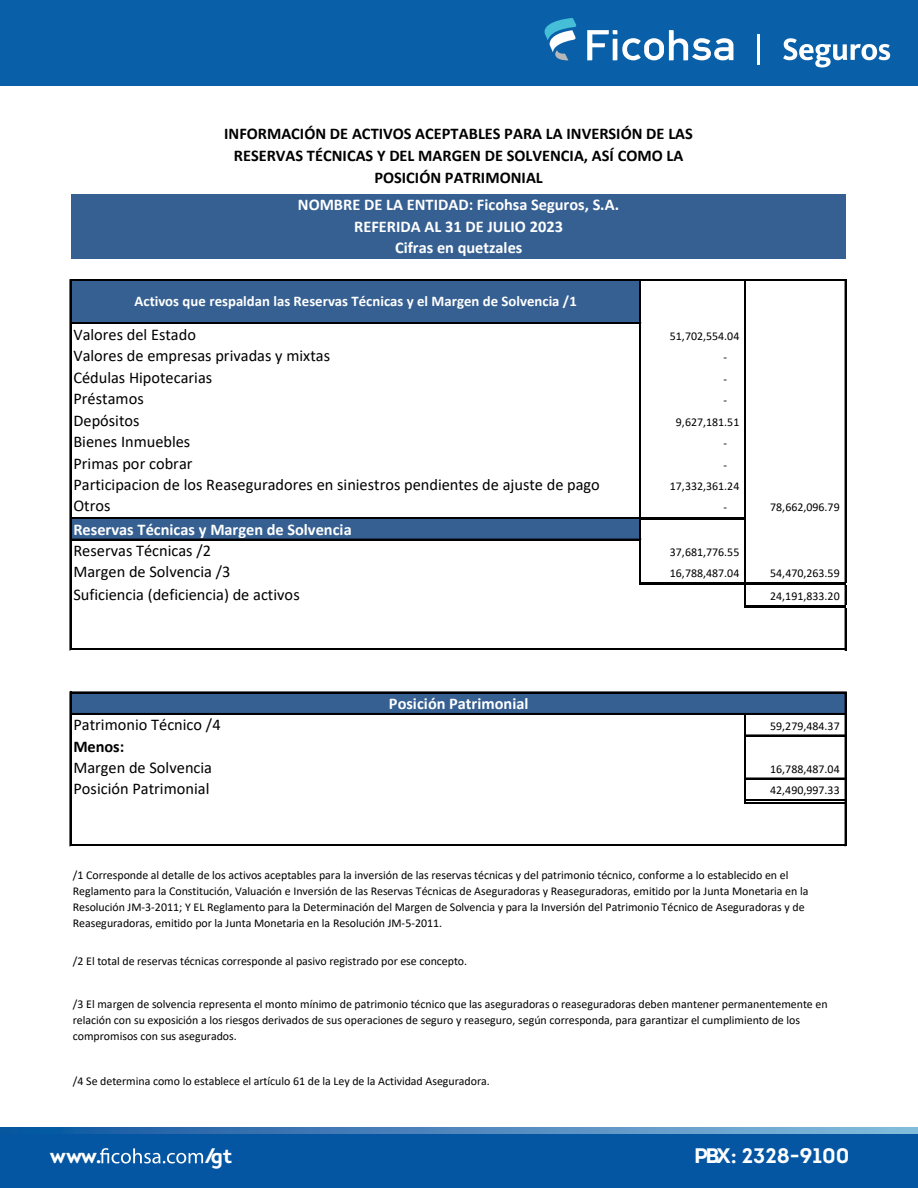
<style>
.page{position:relative;width:918px;height:1188px;background:#fff}
.page>*{position:absolute;margin:0;border:0;box-sizing:border-box;transform-origin:0 0}
.t1{font:700 21px "Intro";color:#fff}
.t2{font:16.35px "Calibri";color:#000}
.t3{font:700 16.35px/21.5px "Calibri";color:#fff;text-align:center}
.t4{font:700 16.35px/21.5px "Calibri";color:#000;text-align:center}
.t5{font:700 14.7px "Calibri";color:#fff}
.t6{font:11.85px/16px "Calibri";letter-spacing:-.005em;color:#000}
</style>
<div class="page">
<div style="left:0;top:0;width:918px;height:86px;background:#0a60a8"></div>
<svg style="left:783px;top:38px;width:107px;height:29px"></svg>
<svg style="left:587px;top:30px;width:146px;height:30px"></svg>
<hr style="left:757px;top:34px;width:3px;height:31px;background:#fff">
<svg style="left:544px;top:18px;width:33px;height:42px"></svg>
<div style="left:0;top:1130px;width:918px;height:58px;background:#0556a2"></div>
<svg style="left:0;top:1127px;width:918px;height:6px;background:#4c87bd"></svg>
<svg style="left:100px;top:1148px;width:103px;height:16px"></svg>
<div style="left:71px;top:194px;width:775px;height:65px;background:#366092"></div>
<div style="left:71px;top:280px;width:569px;height:44px;background:#366092"></div>
<div style="left:71px;top:518px;width:569px;height:22px;background:#366092"></div>
<div style="left:71px;top:693px;width:775px;height:21px;background:#366092"></div>
<hr style="left:71px;top:517px;width:568px;height:2px;background:#000">
<hr style="left:639px;top:281px;width:2px;height:236px;background:#000">
<hr style="left:744px;top:281px;width:1px;height:236px;background:#000">
<hr style="left:745px;top:281px;width:1px;height:236px;background:#000">
<hr style="left:744px;top:520px;width:1px;height:62px;background:#000">
<hr style="left:745px;top:520px;width:1px;height:62px;background:#000">
<hr style="left:845px;top:281px;width:1px;height:301px;background:#000">
<svg style="left:845px;top:585px;width:1px;height:20px"></svg>
<hr style="left:70px;top:280px;width:1px;height:370px;background:#000">
<hr style="left:845px;top:608px;width:1px;height:42px;background:#000">
<svg style="left:744px;top:585px;width:2px;height:20px"></svg>
<hr style="left:70px;top:692px;width:1px;height:154px;background:#000">
<hr style="left:639px;top:520px;width:2px;height:62px;background:#000">
<hr style="left:744px;top:715px;width:1px;height:88px;background:#000">
<hr style="left:745px;top:715px;width:1px;height:88px;background:#000">
<hr style="left:845px;top:693px;width:1px;height:153px;background:#000">
<hr style="left:71px;top:279px;width:775px;height:1px;background:#000">
<hr style="left:71px;top:280px;width:775px;height:1px;background:#000">
<hr style="left:71px;top:323px;width:570px;height:1px;background:#000">
<hr style="left:639px;top:517px;width:107px;height:3px;background:#000">
<hr style="left:71px;top:539px;width:570px;height:1px;background:#000">
<hr style="left:639px;top:582px;width:207px;height:3px;background:#000">
<hr style="left:745px;top:605px;width:101px;height:3px;background:#000">
<hr style="left:71px;top:649px;width:775px;height:1px;background:#000">
<hr style="left:71px;top:692px;width:775px;height:1px;background:#000">
<hr style="left:71px;top:713px;width:775px;height:2px;background:#000">
<hr style="left:746px;top:735px;width:100px;height:1px;background:#000">
<hr style="left:746px;top:778px;width:100px;height:1px;background:#000">
<hr style="left:746px;top:799px;width:99px;height:1px;background:#000">
<hr style="left:746px;top:802px;width:99px;height:1px;background:#000">
<hr style="left:71px;top:844px;width:775px;height:1px;background:#000">
<hr style="left:71px;top:845px;width:775px;height:1px;background:#000">
<h2 class="t4" style="left:224px;top:123px;width:470px">INFORMACIÓN DE ACTIVOS ACEPTABLES PARA LA INVERSIÓN DE LAS<br>RESERVAS TÉCNICAS Y DEL MARGEN DE SOLVENCIA, ASÍ COMO LA<br>POSICIÓN PATRIMONIAL</h2>
<h2 class="t3" style="left:298px;top:194px;width:323px">NOMBRE DE LA ENTIDAD: Ficohsa Seguros, S.A.<br>REFERIDA AL 31 DE JULIO 2023<br>Cifras en quetzales</h2>
<p class="t5" style="left:135px;top:291px;width:444px">Activos que respaldan las Reservas Técnicas y el Margen de Solvencia /1</p>
<h2 class="t2" style="left:73px;top:323px;width:124px">Valores del Estado</h2>
<p class="t6" style="left:670px;top:327px;width:71px">51,702,554.04</p>
<h2 class="t2" style="left:73px;top:344px;width:258px">Valores de empresas privadas y mixtas</h2>
<p class="t6" style="left:724px;top:349px;width:5px">-</p>
<h2 class="t2" style="left:73px;top:366px;width:140px">Cédulas Hipotecarias</h2>
<p class="t6" style="left:724px;top:370px;width:5px">-</p>
<h2 class="t2" style="left:73px;top:387px;width:72px">Préstamos</h2>
<p class="t6" style="left:724px;top:392px;width:5px">-</p>
<h2 class="t2" style="left:73px;top:409px;width:68px">Depósitos</h2>
<p class="t6" style="left:676px;top:413px;width:65px">9,627,181.51</p>
<h2 class="t2" style="left:73px;top:430px;width:118px">Bienes Inmuebles</h2>
<p class="t6" style="left:724px;top:435px;width:5px">-</p>
<h2 class="t2" style="left:73px;top:452px;width:121px">Primas por cobrar</h2>
<p class="t6" style="left:724px;top:457px;width:5px">-</p>
<h2 class="t2" style="left:73px;top:474px;width:528px">Participacion de los Reaseguradores en siniestros pendientes de ajuste de pago</h2>
<p class="t6" style="left:670px;top:478px;width:71px">17,332,361.24</p>
<h2 class="t2" style="left:73px;top:495px;width:39px">Otros</h2>
<p class="t6" style="left:724px;top:499px;width:5px">-</p>
<p class="t6" style="left:770px;top:499px;width:71px">78,662,096.79</p>
<h2 class="t3" style="left:73px;top:518px;width:280px">Reservas Técnicas y Margen de Solvencia</h2>
<h2 class="t2" style="left:73px;top:539px;width:139px">Reservas Técnicas /2</h2>
<p class="t6" style="left:670px;top:544px;width:71px">37,681,776.55</p>
<h2 class="t2" style="left:73px;top:560px;width:159px">Margen de Solvencia /3</h2>
<p class="t6" style="left:670px;top:565px;width:71px">16,788,487.04</p>
<p class="t6" style="left:770px;top:565px;width:71px">54,470,263.59</p>
<h2 class="t2" style="left:73px;top:583px;width:228px">Suficiencia (deficiencia) de activos</h2>
<p class="t6" style="left:770px;top:587px;width:71px">24,191,833.20</p>
<h2 class="t3" style="left:389px;top:692px;width:141px">Posición Patrimonial</h2>
<h2 class="t2" style="left:73px;top:713px;width:149px">Patrimonio Técnico /4</h2>
<p class="t6" style="left:770px;top:718px;width:71px">59,279,484.37</p>
<h2 class="t4" style="left:73px;top:735px;width:52px">Menos:</h2>
<h2 class="t2" style="left:73px;top:757px;width:140px">Margen de Solvencia</h2>
<p class="t6" style="left:770px;top:761px;width:71px">16,788,487.04</p>
<h2 class="t2" style="left:73px;top:778px;width:138px">Posición Patrimonial</h2>
<p class="t6" style="left:770px;top:782px;width:71px">42,490,997.33</p>
<p class="t6" style="left:73px;top:867px;width:737px">/1 Corresponde al detalle de los activos aceptables para la inversión de las reservas técnicas y del patrimonio técnico, conforme a lo establecido en el Reglamento para la Constitución, Valuación e Inversión de las Reservas Técnicas de Aseguradoras y Reaseguradoras, emitido por la Junta Monetaria en la Resolución JM-3-2011; Y EL Reglamento para la Determinación del Margen de Solvencia y para la Inversión del Patrimonio Técnico de Aseguradoras y de Reaseguradoras, emitido por la Junta Monetaria en la Resolución JM-5-2011.</p>
<p class="t6" style="left:73px;top:953px;width:396px">/2 El total de reservas técnicas corresponde al pasivo registrado por ese concepto.</p>
<p class="t6" style="left:73px;top:996px;width:756px">/3 El margen de solvencia representa el monto mínimo de patrimonio técnico que las aseguradoras o reaseguradoras deben mantener permanentemente en relación con su exposición a los riesgos derivados de sus operaciones de seguro y reaseguro, según corresponda, para garantizar el cumplimiento de los compromisos con sus asegurados.</p>
<p class="t6" style="left:73px;top:1073px;width:418px">/4 Se determina como lo establece el artículo 61 de la Ley de la Actividad Aseguradora.</p>
<h1 class="t1" style="left:50px;top:1143px;width:53px">www.</h1>
<h1 class="t1" style="left:205px;top:1143px;width:29px">/gt</h1>
<h1 class="t1" style="left:694px;top:1143px;width:157px">PBX: 2328-9100</h1>
</div>
